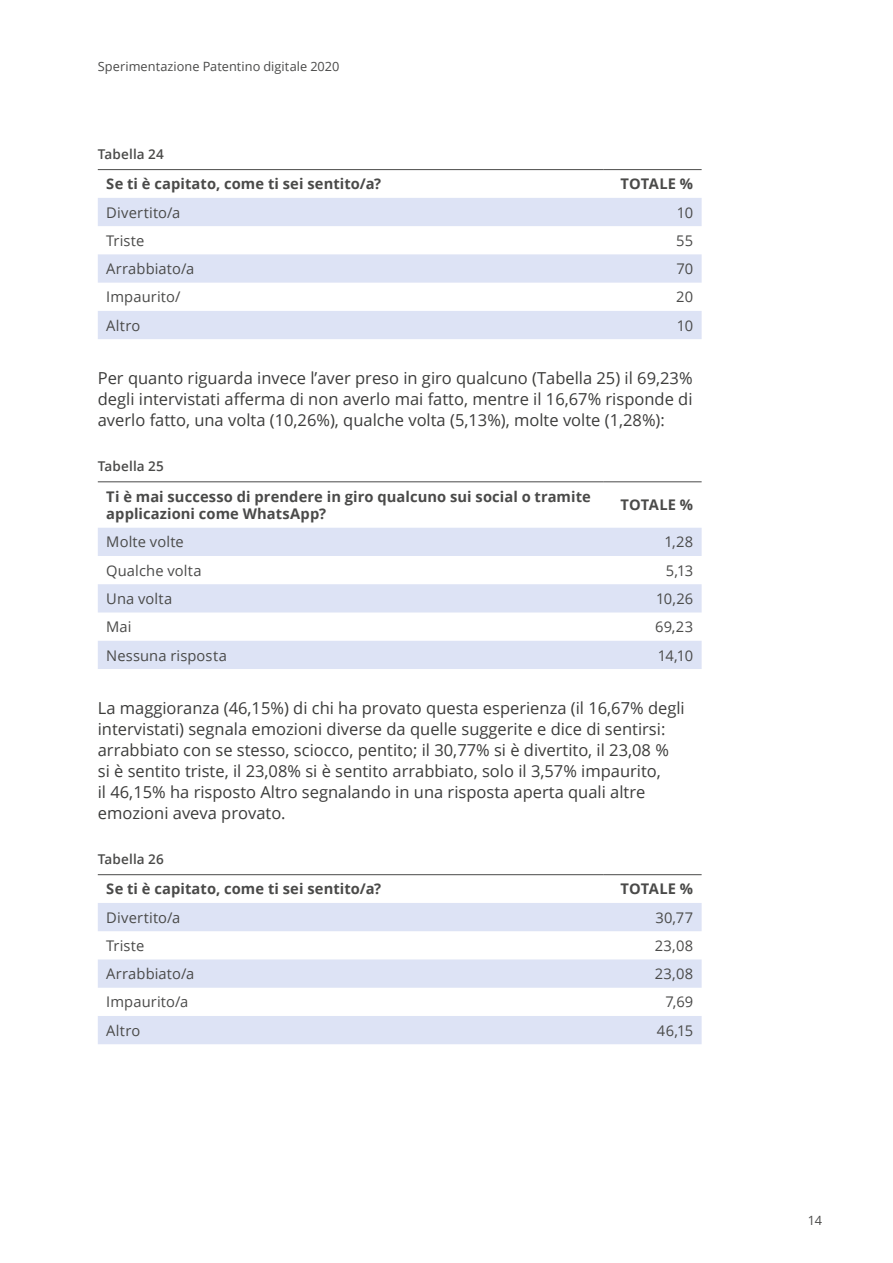
<style>
.page{position:relative;width:893px;height:1263px;background:#fff}
.page>*{position:absolute;margin:0;border:0;box-sizing:border-box;transform-origin:0 0}
.t1{font:16.5px/21px "Open Sans";color:#3c3c3b;text-align:justify}
.t2{font:14.7px "Open Sans";letter-spacing:.005em;color:#4a4a49}
.t3{font:700 14.7px/17.7px "Open Sans";letter-spacing:.005em;color:#4a4a49}
.t4{font:600 13.5px "Open Sans";letter-spacing:.01em;color:#4a4a49}
.t5{font:12.75px "Open Sans";letter-spacing:.005em;color:#4a4a49}
</style>
<div class="page">
<svg style="left:98px;top:198px;width:604px;height:141px;fill:#dde3f5"></svg>
<hr style="left:98px;top:169px;width:506px;height:1px;background:#4a4a49">
<hr style="left:604px;top:169px;width:98px;height:1px;background:#4a4a49">
<svg style="left:98px;top:528px;width:604px;height:141px;fill:#dde3f5"></svg>
<hr style="left:98px;top:482px;width:506px;height:1px;background:#4a4a49">
<hr style="left:604px;top:482px;width:98px;height:1px;background:#4a4a49">
<svg style="left:98px;top:903px;width:604px;height:141px;fill:#dde3f5"></svg>
<hr style="left:98px;top:874px;width:506px;height:1px;background:#4a4a49">
<hr style="left:604px;top:874px;width:98px;height:1px;background:#4a4a49">
<p class="t5" style="left:98px;top:57px;width:243px">Sperimentazione Patentino digitale 2020</p>
<p class="t4" style="left:98px;top:145px;width:68px">Tabella 24</p>
<p class="t3" style="left:106px;top:175px;width:276px">Se ti è capitato, come ti sei sentito/a?</p>
<p class="t3" style="left:620px;top:175px;width:74px">TOTALE %</p>
<p class="t2" style="left:106px;top:202px;width:76px">Divertito/a</p>
<p class="t2" style="left:677px;top:202px;width:18px">10</p>
<p class="t2" style="left:106px;top:230px;width:40px">Triste</p>
<p class="t2" style="left:676px;top:230px;width:18px">55</p>
<p class="t2" style="left:106px;top:259px;width:89px">Arrabbiato/a</p>
<p class="t2" style="left:676px;top:259px;width:18px">70</p>
<p class="t2" style="left:106px;top:287px;width:76px">Impaurito/</p>
<p class="t2" style="left:676px;top:287px;width:18px">20</p>
<p class="t2" style="left:106px;top:315px;width:35px">Altro</p>
<p class="t2" style="left:677px;top:315px;width:18px">10</p>
<p class="t1" style="left:98px;top:367px;width:596px">Per quanto riguarda invece l’aver preso in giro qualcuno (Tabella 25) il 69,23% degli intervistati afferma di non averlo mai fatto, mentre il 16,67% risponde di averlo fatto, una volta (10,26%), qualche volta (5,13%), molte volte (1,28%):</p>
<p class="t4" style="left:98px;top:457px;width:68px">Tabella 25</p>
<p class="t3" style="left:106px;top:487px;width:486px">Ti è mai successo di prendere in giro qualcuno sui social o tramite applicazioni come WhatsApp?</p>
<p class="t3" style="left:620px;top:496px;width:74px">TOTALE %</p>
<p class="t2" style="left:106px;top:532px;width:79px">Molte volte</p>
<p class="t2" style="left:664px;top:532px;width:30px">1,28</p>
<p class="t2" style="left:106px;top:560px;width:97px">Qualche volta</p>
<p class="t2" style="left:666px;top:560px;width:29px">5,13</p>
<p class="t2" style="left:106px;top:589px;width:68px">Una volta</p>
<p class="t2" style="left:656px;top:589px;width:39px">10,26</p>
<p class="t2" style="left:106px;top:617px;width:27px">Mai</p>
<p class="t2" style="left:655px;top:617px;width:39px">69,23</p>
<p class="t2" style="left:106px;top:645px;width:122px">Nessuna risposta</p>
<p class="t2" style="left:658px;top:645px;width:37px">14,10</p>
<p class="t1" style="left:98px;top:697px;width:588px;text-align:left">La maggioranza (46,15%) di chi ha provato questa esperienza (il 16,67% degli intervistati) segnala emozioni diverse da quelle suggerite e dice di sentirsi: arrabbiato con se stesso, sciocco, pentito; il 30,77% si è divertito, il 23,08 % si è sentito triste, il 23,08% si è sentito arrabbiato, solo il 3,57% impaurito,<br>il 46,15% ha risposto Altro segnalando in una risposta aperta quali altre emozioni aveva provato.</p>
<p class="t4" style="left:98px;top:850px;width:68px">Tabella 26</p>
<p class="t3" style="left:106px;top:880px;width:276px">Se ti è capitato, come ti sei sentito/a?</p>
<p class="t3" style="left:620px;top:880px;width:74px">TOTALE %</p>
<p class="t2" style="left:106px;top:907px;width:76px">Divertito/a</p>
<p class="t2" style="left:655px;top:907px;width:39px">30,77</p>
<p class="t2" style="left:106px;top:935px;width:40px">Triste</p>
<p class="t2" style="left:655px;top:935px;width:40px">23,08</p>
<p class="t2" style="left:106px;top:964px;width:89px">Arrabbiato/a</p>
<p class="t2" style="left:655px;top:964px;width:40px">23,08</p>
<p class="t2" style="left:106px;top:992px;width:84px">Impaurito/a</p>
<p class="t2" style="left:665px;top:992px;width:29px">7,69</p>
<p class="t2" style="left:106px;top:1020px;width:35px">Altro</p>
<p class="t2" style="left:657px;top:1020px;width:38px">46,15</p>
<p class="t5" style="left:808px;top:1211px;width:16px">14</p>
</div>
